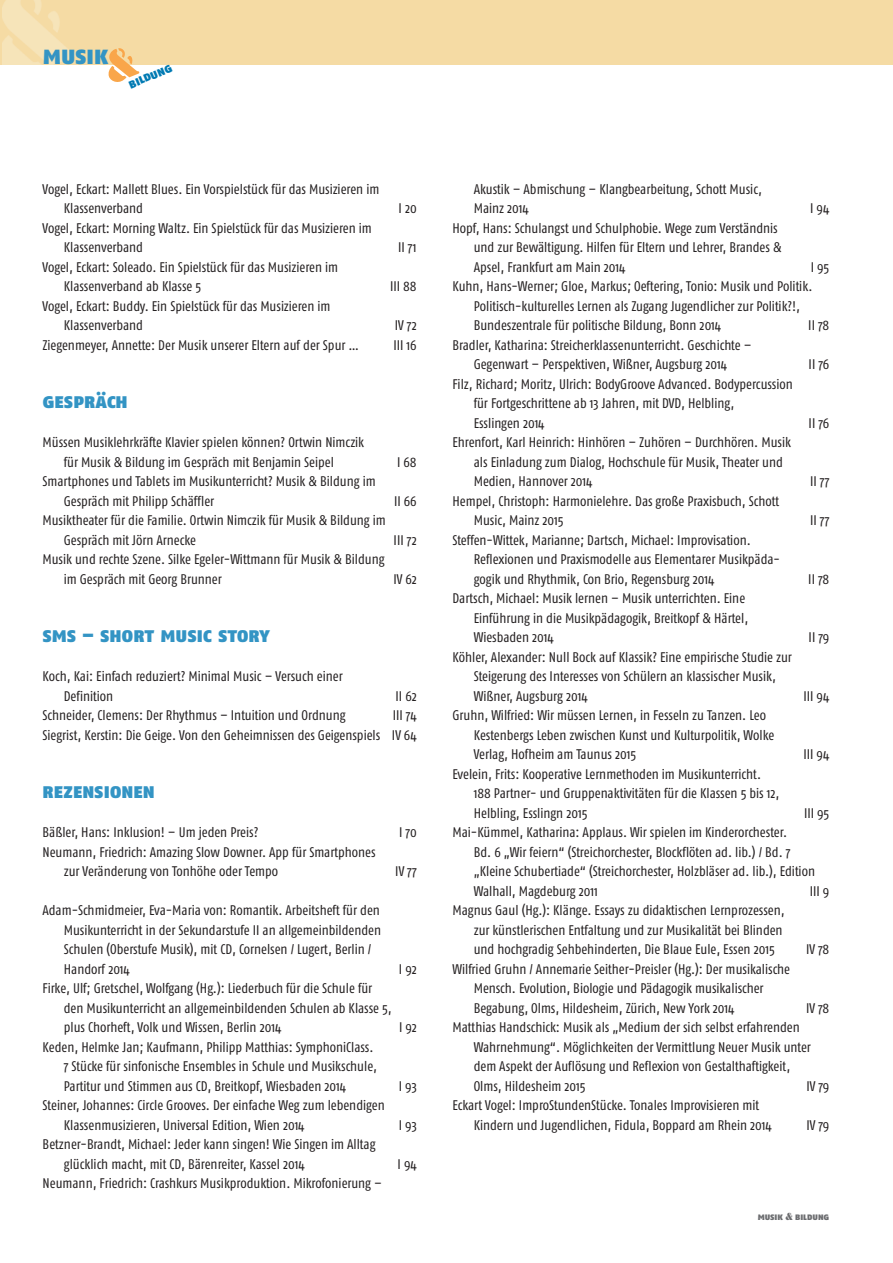
<style>
.page{position:relative;width:893px;height:1263px;background:#fff}
.page>*{position:absolute;margin:0;border:0;box-sizing:border-box;transform-origin:0 0}
.t1{font:25.5px "Fago Co Black Caps";letter-spacing:-.01em;color:#3394c4}
.t2{font:21px "Fago Co Black Caps";letter-spacing:-.005em;color:#3394c4}
.t3{font:13.95px/19.5px "Fago Co";color:#231f20}
.t4{font:13.35px "Fago Co Black Caps";color:#007ab3}
.t5{font:9.9px "Fago Co Black Caps";letter-spacing:-.01em;color:#6c6d70}
.s1{font-family:"Stencil";font-size:9.6px}
</style>
<div class="page">
<div style="left:0;top:0;width:893px;height:64px;background:#f5dba4"></div>
<svg style="left:100px;top:44px;width:41px;height:21px"></svg>
<h1 class="t1" style="left:43px;top:40px;width:67px">musik</h1>
<p class="t4" style="left:126px;top:77px;width:48px;rotate:-23deg">bildung</p>
<p class="t3" style="left:64px;top:180px;width:317px;text-indent:-21px">Vogel, Eckart: Mallett Blues. Ein Vorspielstück für das Musizieren im<br>Klassenverband</p>
<p class="t3" style="left:64px;top:219px;width:310px;text-indent:-21px">Vogel, Eckart: Morning Waltz. Ein Spielstück für das Musizieren im<br>Klassenverband</p>
<p class="t3" style="left:64px;top:258px;width:276px;text-indent:-21px">Vogel, Eckart: Soleado. Ein Spielstück für das Musizieren im<br>Klassenverband ab Klasse 5</p>
<p class="t3" style="left:64px;top:297px;width:268px;text-indent:-21px">Vogel, Eckart: Buddy. Ein Spielstück für das Musizieren im<br>Klassenverband</p>
<p class="t3" style="left:399px;top:200px;width:20px">I 20</p>
<p class="t3" style="left:398px;top:239px;width:20px">II 71</p>
<p class="t3" style="left:390px;top:278px;width:28px">III 88</p>
<p class="t3" style="left:395px;top:317px;width:23px">IV 72</p>
<p class="t3" style="left:43px;top:336px;width:318px">Ziegenmeyer, Annette: Der Musik unserer Eltern auf der Spur …</p>
<p class="t3" style="left:393px;top:336px;width:25px">III 16</p>
<h2 class="t2" style="left:43px;top:389px;width:87px">gespräch</h2>
<p class="t3" style="left:64px;top:434px;width:302px;text-indent:-21px">Müssen Musiklehrkräfte Klavier spielen können? Ortwin Nimczik für Musik &amp; Bildung im Gespräch mit Benjamin Seipel</p>
<p class="t3" style="left:397px;top:453px;width:21px">I68</p>
<p class="t3" style="left:64px;top:473px;width:313px;text-indent:-21px">Smartphones und Tablets im Musikunterricht? Musik &amp; Bildung im<br>Gespräch mit Philipp Schäffler</p>
<p class="t3" style="left:64px;top:512px;width:324px;text-indent:-21px">Musiktheater für die Familie. Ortwin Nimczik für Musik &amp; Bildung im<br>Gespräch mit Jörn Arnecke</p>
<p class="t3" style="left:64px;top:551px;width:322px;text-indent:-21px">Musik und rechte Szene. Silke Egeler-Wittmann für Musik &amp; Bildung im Gespräch mit Georg Brunner</p>
<p class="t3" style="left:394px;top:492px;width:24px">II 66</p>
<p class="t3" style="left:394px;top:531px;width:25px">III 72</p>
<p class="t3" style="left:393px;top:570px;width:25px">IV 62</p>
<h2 class="t2" style="left:43px;top:623px;width:229px">sms – short music story</h2>
<p class="t3" style="left:64px;top:668px;width:280px;text-indent:-21px">Koch, Kai: Einfach reduziert? Minimal Music – Versuch einer<br>Definition</p>
<p class="t3" style="left:395px;top:687px;width:23px">II 62</p>
<p class="t3" style="left:43px;top:707px;width:305px">Schneider, Clemens: Der Rhythmus – Intuition und Ordnung</p>
<p class="t3" style="left:43px;top:707px;width:376px;text-align:right">III 74<br>Siegrist, Kerstin: Die Geige. Von den Geheimnissen des Geigenspiels IV 64</p>
<h2 class="t2" style="left:43px;top:779px;width:114px">rezensionen</h2>
<p class="t3" style="left:43px;top:824px;width:217px">Bäßler, Hans: Inklusion! – Um jeden Preis?</p>
<p class="t3" style="left:399px;top:824px;width:19px">I 70</p>
<p class="t3" style="left:64px;top:843px;width:313px;text-indent:-21px">Neumann, Friedrich: Amazing Slow Downer. App für Smartphones zur Veränderung von Tonhöhe oder Tempo</p>
<p class="t3" style="left:395px;top:863px;width:23px">IV 77</p>
<p class="t3" style="left:64px;top:902px;width:319px;text-indent:-21px">Adam-Schmidmeier, Eva-Maria von: Romantik. Arbeitsheft für den Musikunterricht in der Sekundarstufe II an allgemeinbildenden Schulen (Oberstufe Musik), mit CD, Cornelsen / Lugert, Berlin / Handorf 2014</p>
<p class="t3" style="left:64px;top:980px;width:329px;text-indent:-21px">Firke, Ulf; Gretschel, Wolfgang (Hg.): Liederbuch für die Schule für den Musikunterricht an allgemeinbildenden Schulen ab Klasse 5, plus Chorheft, Volk und Wissen, Berlin 2014</p>
<p class="t3" style="left:64px;top:1038px;width:315px;text-indent:-21px">Keden, Helmke Jan; Kaufmann, Philipp Matthias: SymphoniClass.<br>7 Stücke für sinfonische Ensembles in Schule und Musikschule,<br>Partitur und Stimmen aus CD, Breitkopf, Wiesbaden 2014</p>
<p class="t3" style="left:64px;top:1097px;width:322px;text-indent:-21px">Steiner, Johannes: Circle Grooves. Der einfache Weg zum lebendigen<br>Klassenmusizieren, Universal Edition, Wien 2014</p>
<p class="t3" style="left:64px;top:1136px;width:313px;text-indent:-21px">Betzner-Brandt, Michael: Jeder kann singen! Wie Singen im Alltag glücklich macht, mit CD, Bärenreiter, Kassel 2014</p>
<p class="t3" style="left:43px;top:1175px;width:341px">Neumann, Friedrich: Crashkurs Musikproduktion. Mikrofonierung –</p>
<p class="t3" style="left:399px;top:960px;width:19px">I 92</p>
<p class="t3" style="left:399px;top:1019px;width:19px">I 92</p>
<p class="t3" style="left:399px;top:1077px;width:19px">I 93</p>
<p class="t3" style="left:399px;top:1116px;width:19px">I 93</p>
<p class="t3" style="left:398px;top:1155px;width:21px">I94</p>
<p class="t3" style="left:474px;top:180px;width:290px">Akustik – Abmischung – Klangbearbeitung, Schott Music,<br>Mainz 2014</p>
<p class="t3" style="left:474px;top:219px;width:309px;text-indent:-21px">Hopf, Hans: Schulangst und Schulphobie. Wege zum Verständnis und zur Bewältigung. Hilfen für Eltern und Lehrer, Brandes &amp;<br>Apsel, Frankfurt am Main 2014</p>
<p class="t3" style="left:810px;top:200px;width:21px">I 94</p>
<p class="t3" style="left:811px;top:258px;width:20px">I 95</p>
<p class="t3" style="left:452px;top:278px;width:361px">Kuhn, Hans-Werner; Gloe, Markus; Oeftering, Tonio: Musik und Politik.</p>
<p class="t3" style="left:474px;top:297px;width:328px">Politisch-kulturelles Lernen als Zugang Jugendlicher zur Politik?!,</p>
<p class="t3" style="left:474px;top:317px;width:249px">Bundeszentrale für politische Bildung, Bonn 2014</p>
<p class="t3" style="left:808px;top:317px;width:23px">II 78</p>
<p class="t3" style="left:452px;top:336px;width:301px;text-align:center">Bradler, Katharina: Streicherklassenunterricht. Geschichte –<br>Gegenwart – Perspektiven, Wißner, Augsburg 2014</p>
<p class="t3" style="left:809px;top:356px;width:22px">II 76</p>
<p class="t3" style="left:474px;top:375px;width:321px;text-indent:-21px">Filz, Richard; Moritz, Ulrich: BodyGroove Advanced. Bodypercussion für Fortgeschrittene ab 13 Jahren, mit DVD, Helbling,<br>Esslingen 2014</p>
<p class="t3" style="left:474px;top:434px;width:319px;text-indent:-21px">Ehrenfort, Karl Heinrich: Hinhören – Zuhören – Durchhören. Musik als Einladung zum Dialog, Hochschule für Musik, Theater und<br>Medien, Hannover 2014</p>
<p class="t3" style="left:474px;top:492px;width:307px;text-indent:-21px">Hempel, Christoph: Harmonielehre. Das große Praxisbuch, Schott<br>Music, Mainz 2015</p>
<p class="t3" style="left:474px;top:531px;width:308px;text-indent:-21px">Steffen-Wittek, Marianne; Dartsch, Michael: Improvisation.<br>Reflexionen und Praxismodelle aus Elementarer Musikpäda&shy;gogik und Rhythmik, Con Brio, Regensburg 2014</p>
<p class="t3" style="left:474px;top:590px;width:276px;text-indent:-21px">Dartsch, Michael: Musik lernen – Musik unterrichten. Eine<br>Einführung in die Musikpädagogik, Breitkopf &amp; Härtel,<br>Wiesbaden 2014</p>
<p class="t3" style="left:474px;top:648px;width:320px;text-indent:-21px">Köhler, Alexander: Null Bock auf Klassik? Eine empirische Studie zur<br>Steigerung des Interesses von Schülern an klassischer Musik,<br>Wißner, Augsburg 2014</p>
<p class="t3" style="left:474px;top:707px;width:302px;text-indent:-21px">Gruhn, Wilfried: Wir müssen Lernen, in Fesseln zu Tanzen. Leo<br>Kestenbergs Leben zwischen Kunst und Kulturpolitik, Wolke<br>Verlag, Hofheim am Taunus 2015</p>
<p class="t3" style="left:809px;top:414px;width:22px">II 76</p>
<p class="t3" style="left:810px;top:473px;width:21px">II 77</p>
<p class="t3" style="left:810px;top:512px;width:21px">II 77</p>
<p class="t3" style="left:808px;top:570px;width:23px">II 78</p>
<p class="t3" style="left:809px;top:629px;width:22px">II 79</p>
<p class="t3" style="left:803px;top:687px;width:27px">III 94</p>
<p class="t3" style="left:803px;top:746px;width:27px">III 94</p>
<p class="t3" style="left:474px;top:765px;width:307px;text-indent:-21px">Evelein, Frits: Kooperative Lernmethoden im Musikunterricht.<br>188 Partner- und Gruppenaktivitäten für die Klassen 5 bis 12,<br>Helbling, Esslingn 2015</p>
<p class="t3" style="left:804px;top:804px;width:27px">III 95</p>
<p class="t3" style="left:474px;top:824px;width:343px;text-indent:-21px">Mai-Kümmel, Katharina: Applaus. Wir spielen im Kinderorchester.<br>Bd. 6 „Wir feiern“ (Streichorchester, Blockflöten ad. lib.) / Bd. 7 „Kleine Schubertiade“ (Streichorchester, Holzbläser ad. lib.), Edition Walhall, Magdeburg 2011</p>
<p class="t3" style="left:810px;top:882px;width:21px">III 9</p>
<p class="t3" style="left:474px;top:902px;width:312px;text-indent:-21px">Magnus Gaul (Hg.): Klänge. Essays zu didaktischen Lernprozessen, zur künstlerischen Entfaltung und zur Musikalität bei Blinden und hochgradig Sehbehinderten, Die Blaue Eule, Essen 2015</p>
<p class="t3" style="left:806px;top:941px;width:25px">IV 78</p>
<p class="t3" style="left:474px;top:960px;width:318px;text-indent:-21px">Wilfried Gruhn / Annemarie Seither-Preisler (Hg.): Der musikalische<br>Mensch. Evolution, Biologie und Pädagogik musikalischer<br>Begabung, Olms, Hildesheim, Zürich, New York 2014</p>
<p class="t3" style="left:806px;top:999px;width:25px">IV 78</p>
<p class="t3" style="left:474px;top:1019px;width:339px;text-indent:-21px">Matthias Handschick: Musik als „Medium der sich selbst erfahrenden Wahrnehmung“. Möglichkeiten der Vermittlung Neuer Musik unter dem Aspekt der Auflösung und Reflexion von Gestalthaftigkeit, Olms, Hildesheim 2015</p>
<p class="t3" style="left:806px;top:1077px;width:24px">IV 79</p>
<p class="t3" style="left:474px;top:1097px;width:300px;text-indent:-21px">Eckart Vogel: ImproStundenStücke. Tonales Improvisieren mit<br>Kindern und Jugendlichen, Fidula, Boppard am Rhein 2014</p>
<p class="t3" style="left:806px;top:1116px;width:24px">IV 79</p>
<p class="t5" style="left:758px;top:1210px;width:73px">musik <span class="s1">&amp;</span> bildung</p>
</div>
